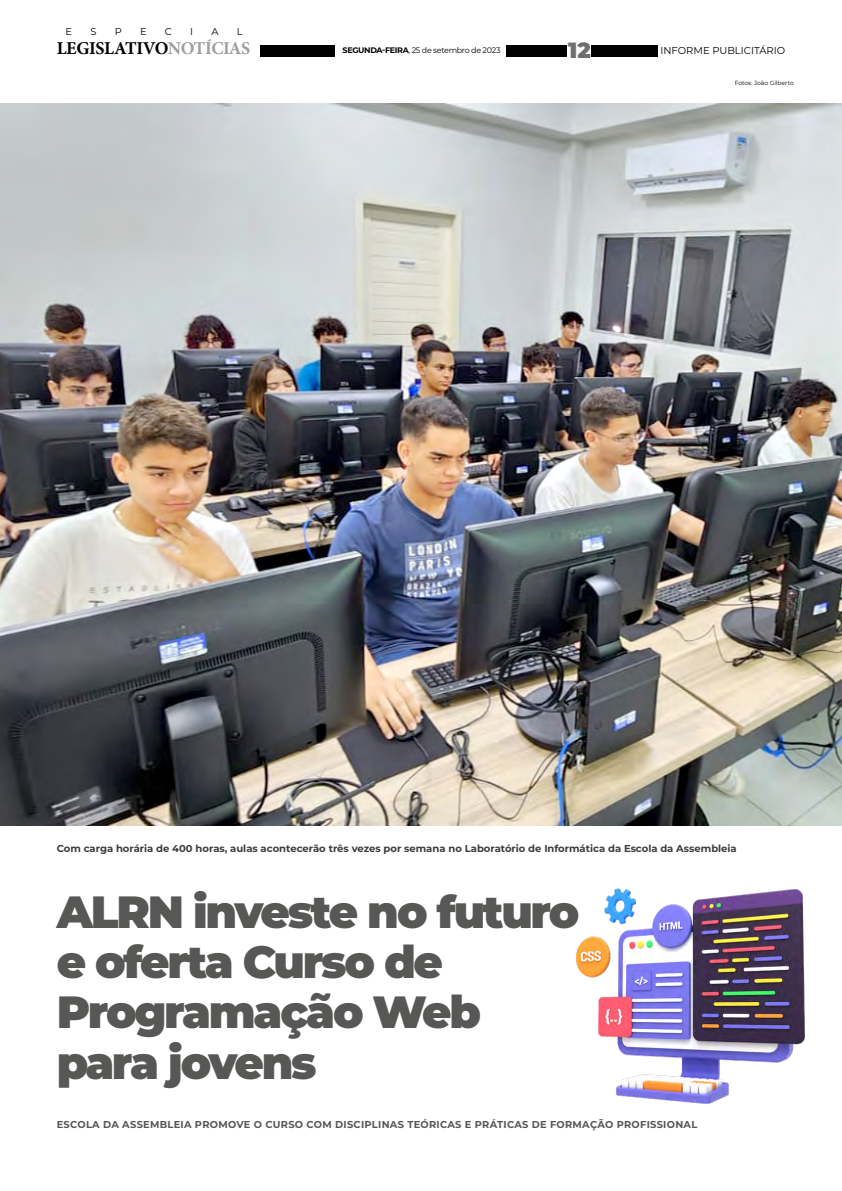
<style>
.page{position:relative;width:842px;height:1191px;background:#fff}
.page>*{position:absolute;margin:0;border:0;box-sizing:border-box;transform-origin:0 0}
.t1{font:900 45.1px/50px "Montserrat";letter-spacing:-.05em;color:#575756}
.t2{font:900 22px "Montserrat";color:#706f6f}
.t3{font:700 18.1px "Minion Pro";letter-spacing:-.025em;color:#000}
.t4{font:700 10px "Montserrat";color:#3c3c3b}
.t5{font:700 10px "Montserrat";letter-spacing:.03em;color:#575756}
.t6{font:10px "Montserrat";color:#000}
.t7{font:9.8px "Montserrat";color:#000}
.t8{font:8px "Montserrat";letter-spacing:-.04em;color:#000}
.t9{font:6px "Montserrat";color:#000}
.s1{color:#9d9d9c}
.s2{font-weight:700}
</style>
<div class="page">
<div style="left:261px;top:45px;width:74px;height:12px;background:#000"></div>
<div style="left:506px;top:45px;width:152px;height:12px;background:#000"></div>
<div style="left:568px;top:37px;width:23px;height:22px;background:#fff"></div>
<img style="left:0;top:103px;width:842px;height:722px">
<img style="left:575px;top:888px;width:230px;height:216px">
<p class="t7" style="left:65px;top:25px;width:8px">E</p>
<p class="t7" style="left:90px;top:25px;width:8px">S</p>
<p class="t7" style="left:115px;top:25px;width:9px">P</p>
<p class="t7" style="left:140px;top:25px;width:8px">E</p>
<p class="t7" style="left:165px;top:25px;width:9px">C</p>
<p class="t7" style="left:190px;top:25px;width:4px">I</p>
<p class="t7" style="left:212px;top:25px;width:9px">A</p>
<p class="t7" style="left:237px;top:25px;width:7px">L</p>
<h3 class="t3" style="left:57px;top:36px;width:195px">LEGISLATIVO<span class="s1">NOTÍCIAS</span></h3>
<p class="t8" style="left:343px;top:45px;width:159px"><span class="s2">SEGUNDA-FEIRA</span>, 25 de setembro de 2023</p>
<p class="t6" style="left:660px;top:44px;width:126px">INFORME PUBLICITÁRIO</p>
<h2 class="t2" style="left:568px;top:34px;width:24px">12</h2>
<p class="t9" style="left:735px;top:79px;width:61px">Fotos: João Gilberto</p>
<p class="t4" style="left:57px;top:841px;width:681px">Com carga horária de 400 horas, aulas acontecerão três vezes por semana no Laboratório de Informática da Escola da Assembleia</p>
<h1 class="t1" style="left:57px;top:884px;width:524px">ALRN investe no futuro e oferta Curso de<br>Programação Web para jovens</h1>
<p class="t5" style="left:57px;top:1117px;width:642px">ESCOLA DA ASSEMBLEIA PROMOVE O CURSO COM DISCIPLINAS TEÓRICAS E PRÁTICAS DE FORMAÇÃO PROFISSIONAL</p>
</div>
